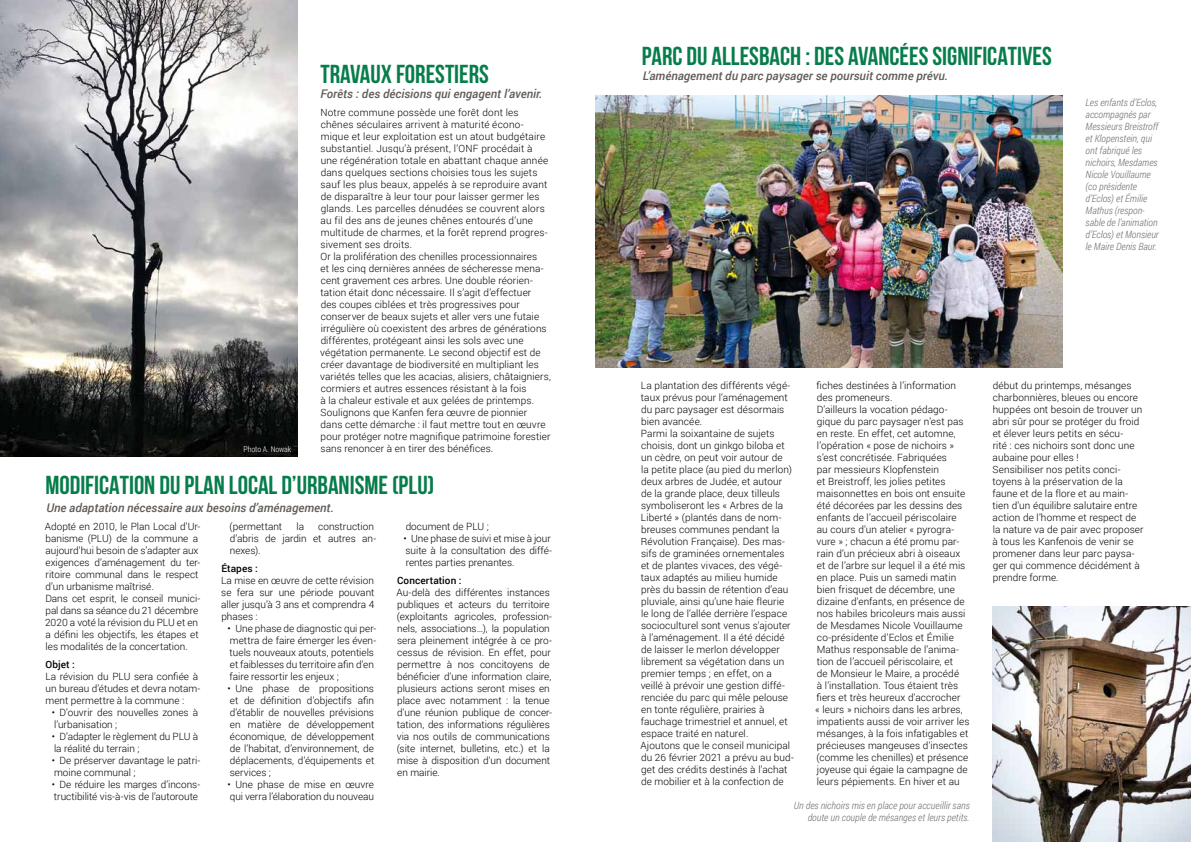
<style>
.page{position:relative;width:1191px;height:842px;background:#fff}
.page>*{position:absolute;margin:0;border:0;box-sizing:border-box;transform-origin:0 0}
.t1{font:700 26px "Bebas Neue";color:#077d4b}
.t2{font:italic 500 12px "Roboto";color:#615c58}
.t3{font:300 10px/12px "Roboto";letter-spacing:.005em;color:#000}
.t4{font:italic 300 10px/12px "Roboto Condensed";color:#6f6f6f}
.t5{font:500 10px "Roboto";letter-spacing:.01em;color:#000}
.t6{font:300 8px "Roboto Condensed";color:#fff}
</style>
<div class="page">
<img style="left:595px;top:96px;width:468px;height:272px">
<img style="left:0;top:0;width:298px;height:456px">
<img style="left:992px;top:607px;width:199px;height:235px">
<h1 class="t1" style="left:642px;top:42px;width:91px">PARC DU ALLESBACH</h1>
<h1 class="t1" style="left:805px;top:42px;width:54px">: DES AVANCÉES</h1>
<h1 class="t1" style="left:932px;top:42px;width:10px">SIGNIFICA</h1>
<h1 class="t1" style="left:1008px;top:42px;width:19px">TIVES</h1>
<h1 class="t1" style="left:320px;top:60px;width:170px">TRAVAUX FORESTIERS</h1>
<p class="t2" style="left:320px;top:86px;width:224px">Forêts : des décisions qui engagent l’avenir.</p>
<p class="t2" style="left:643px;top:67px;width:307px">L’aménagement du parc paysager se poursuit comme prévu.</p>
<p class="t3" style="left:320px;top:106px;width:232px">Notre commune possède une forêt dont les chênes séculaires arrivent à maturité écono&shy;mique et leur exploitation est un atout budgétaire substantiel. Jusqu’à présent, l’ONF procédait à une régénération totale en abattant chaque année dans quelques sections choisies tous les sujets sauf les plus beaux, appelés à se reproduire avant de disparaître à leur tour pour laisser germer les glands. Les parcelles dénudées se couvrent alors au fil des ans de jeunes chênes entourés d’une multitude de charmes, et la forêt reprend progres&shy;sivement ses droits.<br>Or la prolifération des chenilles processionnaires<br>et les cinq dernières années de sécheresse mena&shy;cent gravement ces arbres. Une double réorien&shy;tation était donc nécessaire. Il s’agit d’effectuer<br>des coupes ciblées et très progressives pour conserver de beaux sujets et aller vers une futaie irrégulière où coexistent des arbres de générations différentes, protégeant ainsi les sols avec une végétation permanente. Le second objectif est de créer davantage de biodiversité en multipliant les variétés telles que les acacias, alisiers, châtaigniers, cormiers et autres essences résistant à la fois<br>à la chaleur estivale et aux gelées de printemps.<br>Soulignons que Kanfen fera œuvre de pionnier dans cette démarche : il faut mettre tout en œuvre pour protéger notre magnifique patrimoine forestier sans renoncer à en tirer des bénéfices.</p>
<p class="t4" style="left:1085px;top:96px;width:75px">Les enfants d’Eclos, accompagnés par<br>Messieurs Breistroff et Klopenstein, qui ont fabriqué les nichoirs, Mesdames<br>Nicole Vouillaume (co présidente d’Eclos) et Émilie<br>Mathus (respon&shy;sable de l’animation d’Eclos) et Monsieur le Maire Denis Baur.</p>
<p class="t3" style="left:640px;top:379px;width:155px">La plantation des différents végé&shy;taux prévus pour l’aménagement du parc paysager est désormais bien avancée.<br>Parmi la soixantaine de sujets choisis, dont un ginkgo biloba et un cèdre, on peut voir autour de<br>la petite place (au pied du merlon) deux arbres de Judée, et autour de la grande place, deux tilleuls symboliseront les « Arbres de la<br>Liberté » (plantés dans de nom&shy;breuses communes pendant la<br>Révolution Française). Des mas&shy;sifs de graminées ornementales et de plantes vivaces, des végé&shy;taux adaptés au milieu humide près du bassin de rétention d’eau pluviale, ainsi qu’une haie fleurie<br>le long de l’allée derrière l’espace socioculturel sont venus s’ajouter à l’aménagement. Il a été décidé de laisser le merlon développer librement sa végétation dans un premier temps ; en effet, on a veillé à prévoir une gestion diffé&shy;renciée du parc qui mêle pelouse en tonte régulière, prairies à fauchage trimestriel et annuel, et espace traité en naturel.<br>Ajoutons que le conseil municipal du 26 février 2021 a prévu au bud&shy;get des crédits destinés à l’achat de mobilier et à la confection de</p>
<p class="t3" style="left:815px;top:379px;width:156px">fiches destinées à l’information des promeneurs.<br>D’ailleurs la vocation pédago&shy;gique du parc paysager n’est pas en reste. En effet, cet automne, l’opération « pose de nichoirs » s’est concrétisée. Fabriquées<br>par messieurs Klopfenstein<br>et Breistroff, les jolies petites maisonnettes en bois ont ensuite été décorées par les dessins des enfants de l’accueil périscolaire<br>au cours d’un atelier « pyrogra&shy;vure » ; chacun a été promu par&shy;rain d’un précieux abri à oiseaux et de l’arbre sur lequel il a été mis en place. Puis un samedi matin bien frisquet de décembre, une dizaine d’enfants, en présence de nos habiles bricoleurs mais aussi de Mesdames Nicole Vouillaume co-présidente d’Eclos et Émilie<br>Mathus responsable de l’anima&shy;tion de l’accueil périscolaire, et<br>de Monsieur le Maire, a procédé<br>à l’installation. Tous étaient très fiers et très heureux d’accrocher<br>« leurs » nichoirs dans les arbres, impatients aussi de voir arriver les mésanges, à la fois infatigables et précieuses mangeuses d’insectes (comme les chenilles) et présence joyeuse qui égaie la campagne de leurs pépiements. En hiver et au</p>
<p class="t3" style="left:992px;top:379px;width:153px">début du printemps, mésanges charbonnières, bleues ou encore huppées ont besoin de trouver un abri sûr pour se protéger du froid et élever leurs petits en sécu-<br>rité : ces nichoirs sont donc une aubaine pour elles !<br>Sensibiliser nos petits conci&shy;toyens à la préservation de la faune et de la flore et au main&shy;tien d’un équilibre salutaire entre action de l’homme et respect de la nature va de pair avec proposer à tous les Kanfenois de venir se promener dans leur parc paysa&shy;ger qui commence décidément à prendre forme.</p>
<p class="t6" style="left:243px;top:444px;width:49px">Photo A. Nowak</p>
<h1 class="t1" style="left:45px;top:471px;width:390px">MODIFICATION DU PLAN LOCAL D’URBANISME (PLU)</h1>
<p class="t2" style="left:46px;top:499px;width:289px">Une adaptation nécessaire aux besoins d’aménagement.</p>
<p class="t3" style="left:230px;top:520px;width:54px">(permettant</p>
<p class="t3" style="left:296px;top:520px;width:9px">la</p>
<p class="t3" style="left:45px;top:520px;width:157px">Adopté en 2010, le Plan Local d’Ur&shy;banisme (PLU) de la commune a aujourd’hui besoin de s’adapter aux exigences d’aménagement du ter&shy;ritoire communal dans le respect d’un urbanisme maîtrisé.<br>Dans cet esprit, le conseil munici&shy;pal dans sa séance du 21 décembre<br>2020 a voté la révision du PLU et en a défini les objectifs, les étapes et les modalités de la concertation.</p>
<p class="t5" style="left:45px;top:657px;width:31px">Objet :</p>
<p class="t3" style="left:45px;top:670px;width:157px">La révision du PLU sera confiée à un bureau d’études et devra notam&shy;ment permettre à la commune :</p>
<p class="t3" style="left:52px;top:706px;width:148px">• D’ouvrir des nouvelles zones à l’urbanisation ;</p>
<p class="t3" style="left:52px;top:730px;width:148px">• D’adapter le règlement du PLU à la réalité du terrain ;</p>
<p class="t3" style="left:52px;top:754px;width:150px">• De préserver davantage le patri&shy;moine communal ;</p>
<p class="t3" style="left:52px;top:778px;width:150px">• De réduire les marges d’incons&shy;tructibilité vis-à-vis de l’autoroute</p>
<p class="t3" style="left:230px;top:520px;width:148px;text-indent:88px">construction d’abris de jardin et autres an&shy;nexes).</p>
<p class="t5" style="left:221px;top:561px;width:38px">Étapes :</p>
<p class="t3" style="left:221px;top:574px;width:155px;text-align:justify">La mise en œuvre de cette révision se fera sur une période pouvant aller jusqu’à 3 ans et comprendra 4 phases :</p>
<p class="t3" style="left:227px;top:622px;width:150px">• Une phase de diagnostic qui per&shy;mettra de faire émerger les éven&shy;tuels nouveaux atouts, potentiels et faiblesses du territoire afin d’en faire ressortir les enjeux ;</p>
<p class="t3" style="left:227px;top:682px;width:148px;text-align:justify">• Une phase de propositions et de définition d’objectifs afin d’établir de nouvelles prévisions en matière de développement économique, de développement de l’habitat, d’environnement, de déplacements, d’équipements et services ;</p>
<p class="t3" style="left:227px;top:778px;width:148px">• Une phase de mise en œuvre qui verra l’élaboration du nouveau</p>
<p class="t3" style="left:406px;top:520px;width:85px">document de PLU ;</p>
<p class="t3" style="left:403px;top:532px;width:150px">• Une phase de suivi et mise à jour suite à la consultation des diffé&shy;rentes parties prenantes.</p>
<p class="t5" style="left:397px;top:573px;width:66px">Concertation :</p>
<p class="t3" style="left:396px;top:586px;width:157px">Au-delà des différentes instances publiques et acteurs du territoire (exploitants agricoles, profession&shy;nels, associations…), la population sera pleinement intégrée à ce pro&shy;cessus de révision. En effet, pour permettre à nos concitoyens de bénéficier d’une information claire, plusieurs actions seront mises en place avec notamment : la tenue d’une réunion publique de concer&shy;tation, des informations régulières via nos outils de communications (site internet, bulletins, etc.) et la mise à disposition d’un document en mairie.</p>
<p class="t4" style="left:794px;top:799px;width:177px;text-align:right">Un des nichoirs mis en place pour accueillir sans doute un couple de mésanges et leurs petits.</p>
</div>
